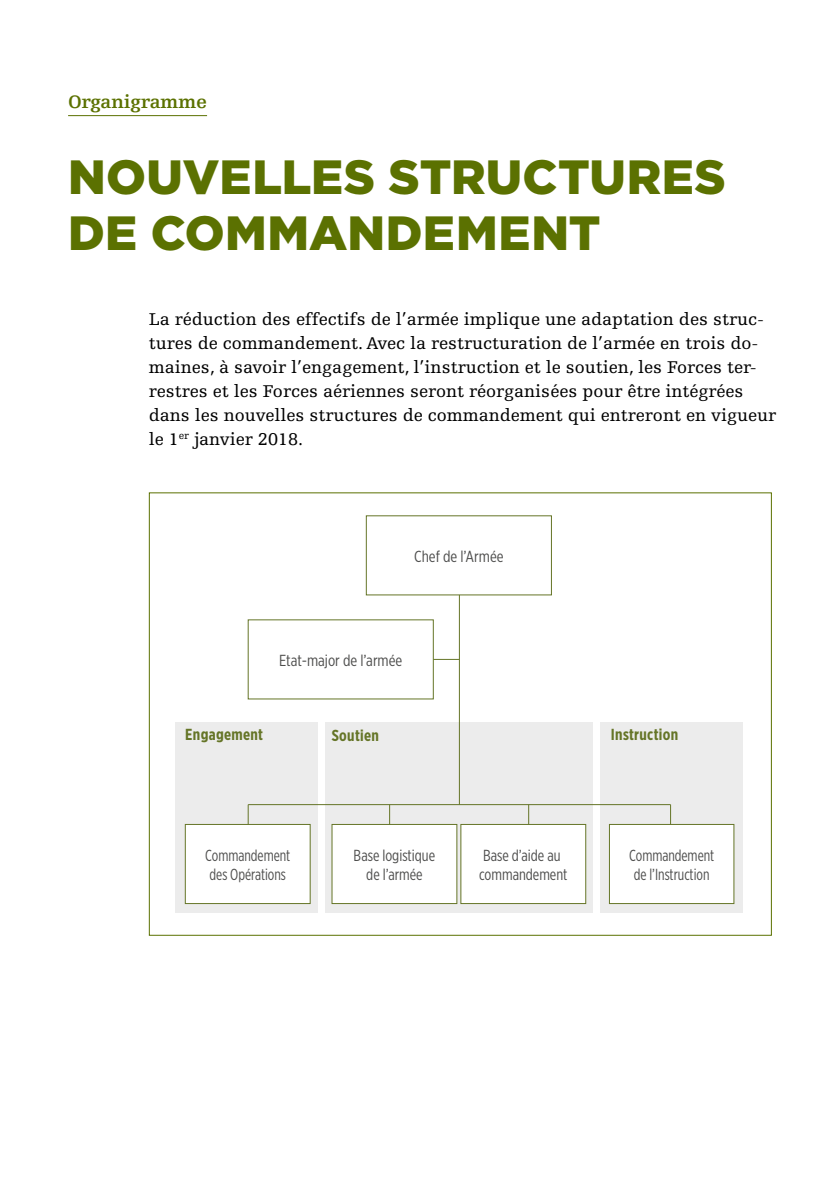
<style>
.page{position:relative;width:840px;height:1191px;background:#fff}
.page>*{position:absolute;margin:0;border:0;box-sizing:border-box;transform-origin:0 0}
._01_Haupttitel{font:900 48px/56px "Gotham";letter-spacing:.005em;color:#5b7101}
.ZEM_Standard_deutsch{font:700 19px "Egyptienne FLT Std";color:#5b7101}
._04_Grundtext{font:18px/24px "Egyptienne FLT Std";color:#000}
.t1{font:16px/19.2px "Gotham X Narrow";color:#4d4d4c;scale:.9 1}
.t2{font:16px/19.2px "Gotham X Narrow";color:#4d4d4c;text-align:center;scale:.95 1}
.t3{font:16px "Gotham X Narrow";color:#4d4d4c}
.t4{font:700 16px "Gotham X Narrow";letter-spacing:.02em;color:#657527}
</style>
<div class="page">
<hr style="left:68px;top:115px;width:139px;height:1px;background:#5b7101">
<div style="left:600px;top:722px;width:142px;height:190px;background:#ececec"></div>
<div style="left:175px;top:722px;width:143px;height:190px;background:#ececec"></div>
<div style="left:325px;top:722px;width:267px;height:190px;background:#ececec"></div>
<div style="left:185px;top:824px;width:125px;height:79px;background:#fff"></div>
<div style="left:185px;top:824px;width:125px;height:80px;border:1px solid #657527"></div>
<div style="left:332px;top:824px;width:124px;height:79px;background:#fff"></div>
<div style="left:331px;top:824px;width:126px;height:80px;border:1px solid #657527"></div>
<div style="left:460px;top:824px;width:125px;height:79px;background:#fff"></div>
<div style="left:460px;top:824px;width:125px;height:80px;border:1px solid #657527"></div>
<div style="left:609px;top:824px;width:124px;height:79px;background:#fff"></div>
<div style="left:608px;top:824px;width:125px;height:80px;border:1px solid #657527"></div>
<hr style="left:459px;top:595px;width:1px;height:209px;background:#657527">
<hr style="left:248px;top:804px;width:422px;height:1px;background:#657527">
<svg style="left:433px;top:659px;width:26px;height:1px"></svg>
<svg style="left:248px;top:804px;width:1px;height:20px"></svg>
<svg style="left:389px;top:804px;width:1px;height:20px"></svg>
<svg style="left:528px;top:804px;width:1px;height:20px"></svg>
<p class="ZEM_Standard_deutsch" style="left:68px;top:91px;width:140px">Organigramme</p>
<p class="_01_Haupttitel" style="left:68px;top:149px;width:658px">NOUVELLES STRUCTURES<br>DE COMMANDEMENT</p>
<p class="_04_Grundtext" style="left:149px;top:307px;width:628px">La réduction des effectifs de l’armée implique une adaptation des struc&shy;tures de commandement. Avec la restructuration de l’armée en trois do&shy;maines, à savoir l’engagement, l’instruction et le soutien, les Forces ter&shy;restres et les Forces aériennes seront réorganisées pour être intégrées dans les nouvelles structures de commandement qui entreront en vigueur le 1<sup>er</sup> janvier 2018.</p>
<p class="t3" style="left:414px;top:546px;width:91px">Chef de l’Armée</p>
<p class="t3" style="left:279px;top:650px;width:124px">Etat-major de l’armée</p>
<p class="t4" style="left:185px;top:725px;width:79px">Engagement</p>
<p class="t4" style="left:331px;top:725px;width:49px">Soutien</p>
<p class="t4" style="left:610px;top:725px;width:69px">Instruction</p>
<p class="t1" style="left:205px;top:845px;width:96px">Commandement des Opérations</p>
<p class="t2" style="left:353px;top:845px;width:87px">Base logistique de l’armée</p>
<p class="t2" style="left:479px;top:845px;width:94px;text-align:left">Base d’aide au commandement</p>
<p class="t1" style="left:628px;top:845px;width:96px">Commandement de l’Instruction</p>
</div>
